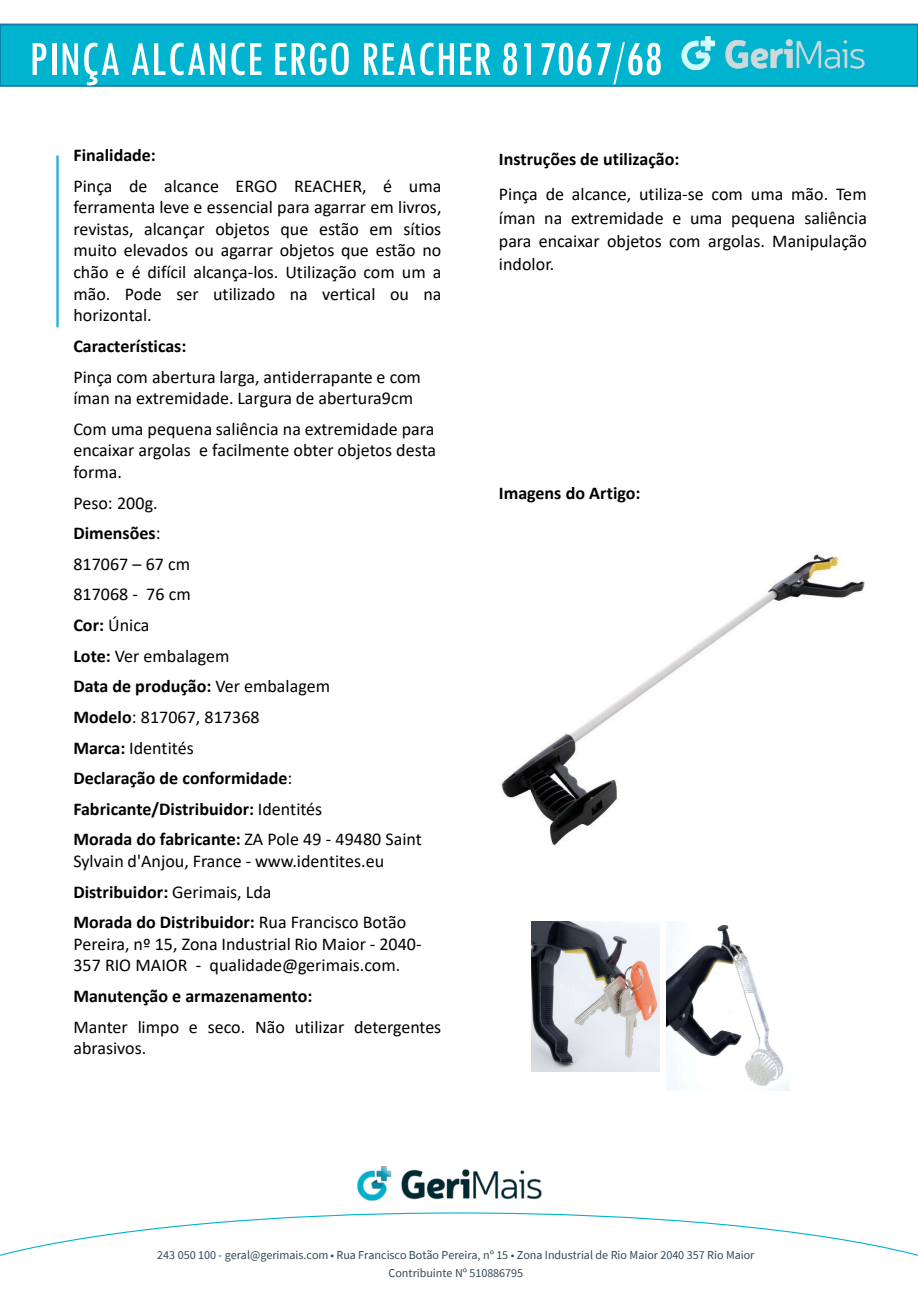
<style>
.page{position:relative;width:918px;height:1289px;background:#fff}
.page>*{position:absolute;margin:0;border:0;box-sizing:border-box;transform-origin:0 0}
.t1{font:condensed 51px "Tw Cen";color:#fff}
.t2{font:18px/21.6px "Calibri";color:#000}
.t3{font:700 18px "Calibri";color:#000}
.t4{font:12px "Source Sans Pro";letter-spacing:-.005em;color:#334753}
.s1{font-weight:400}
.s2{font-weight:700}
</style>
<div class="page">
<hr style="left:56px;top:155px;width:3px;height:172px;background:#1cade4">
<div style="left:0;top:24px;width:918px;height:63px;background:#00b3ce"></div>
<img style="left:357px;top:1166px;width:185px;height:35px">
<svg style="left:0;top:1212px;width:918px;height:44px"></svg>
<img style="left:675px;top:23px;width:202px;height:64px">
<img style="left:501px;top:554px;width:364px;height:291px">
<img style="left:531px;top:921px;width:128px;height:150px">
<img style="left:666px;top:921px;width:124px;height:169px">
<h1 class="t1" style="left:29px;top:28px;width:635px">PINÇA ALCANCE ERGO REACHER 817067/68</h1>
<p class="t3" style="left:73px;top:142px;width:84px">Finalidade:</p>
<p class="t2" style="left:73px;top:174px;width:370px;text-align:justify">Pinça de alcance ERGO REACHER, é uma ferramenta leve e essencial para agarrar em livros, revistas, alcançar objetos que estão em sítios muito elevados ou agarrar objetos que estão no chão e é difícil alcança-los. Utilização com um a mão. Pode ser utilizado na vertical ou na horizontal.</p>
<p class="t3" style="left:73px;top:333px;width:114px">Características:</p>
<p class="t2" style="left:73px;top:365px;width:349px">Pinça com abertura larga, antiderrapante e com íman na extremidade. Largura de abertura9cm</p>
<p class="t2" style="left:73px;top:417px;width:364px;text-align:justify">Com uma pequena saliência na extremidade para encaixar argolas e facilmente obter objetos desta forma.</p>
<p class="t2" style="left:73px;top:491px;width:86px">Peso: 200g.</p>
<p class="t3" style="left:73px;top:520px;width:89px">Dimensões<span class="s1">:</span></p>
<p class="t2" style="left:73px;top:552px;width:118px">817067 – 67 cm</p>
<p class="t2" style="left:73px;top:583px;width:119px">817068 - 76 cm</p>
<p class="t2" style="left:73px;top:614px;width:77px"><span class="s2">Cor:</span> Única</p>
<p class="t2" style="left:73px;top:644px;width:158px"><span class="s2">Lote:</span> Ver embalagem</p>
<p class="t3" style="left:73px;top:673px;width:258px">Data de produção: <span class="s1">Ver embalagem</span></p>
<p class="t2" style="left:73px;top:705px;width:188px"><span class="s2">Modelo</span>: 817067, 817368</p>
<p class="t2" style="left:73px;top:736px;width:122px"><span class="s2">Marca:</span> Identités</p>
<p class="t3" style="left:73px;top:765px;width:220px">Declaração de conformidade<span class="s1">:</span></p>
<p class="t3" style="left:73px;top:796px;width:250px">Fabricante/Distribuidor: <span class="s1">Identités</span></p>
<p class="t2" style="left:73px;top:828px;width:350px"><span class="s2">Morada do fabricante:</span> ZA Pole 49 - 49480 Saint<br>Sylvain d'Anjou, France - www.identites.eu</p>
<p class="t3" style="left:73px;top:878px;width:200px">Distribuidor: <span class="s1">Gerimais, Lda</span></p>
<p class="t2" style="left:73px;top:911px;width:350px"><span class="s2">Morada do Distribuidor:</span> Rua Francisco Botão<br>Pereira, nº 15, Zona Industrial Rio Maior - 2040-<br>357 RIO MAIOR - qualidade@gerimais.com.</p>
<p class="t3" style="left:73px;top:983px;width:240px">Manutenção e armazenamento:</p>
<p class="t2" style="left:73px;top:1015px;width:369px">Manter limpo e seco. Não utilizar detergentes abrasivos.</p>
<p class="t3" style="left:499px;top:146px;width:182px">Instruções de utilização:</p>
<p class="t2" style="left:499px;top:182px;width:370px;line-height:23.1px;text-align:justify">Pinça de alcance, utiliza-se com uma mão. Tem íman na extremidade e uma pequena saliência para encaixar objetos com argolas. Manipulação indolor.</p>
<p class="t3" style="left:499px;top:481px;width:143px">Imagens do Artigo:</p>
<p class="t4" style="left:157px;top:1247px;width:599px">243 050 100 - geral@gerimais.com • Rua Francisco Botão Pereira, nº 15 • Zona Industrial de Rio Maior 2040 357 Rio Maior</p>
<p class="t4" style="left:389px;top:1265px;width:136px">Contribuinte Nº 510886795</p>
</div>
